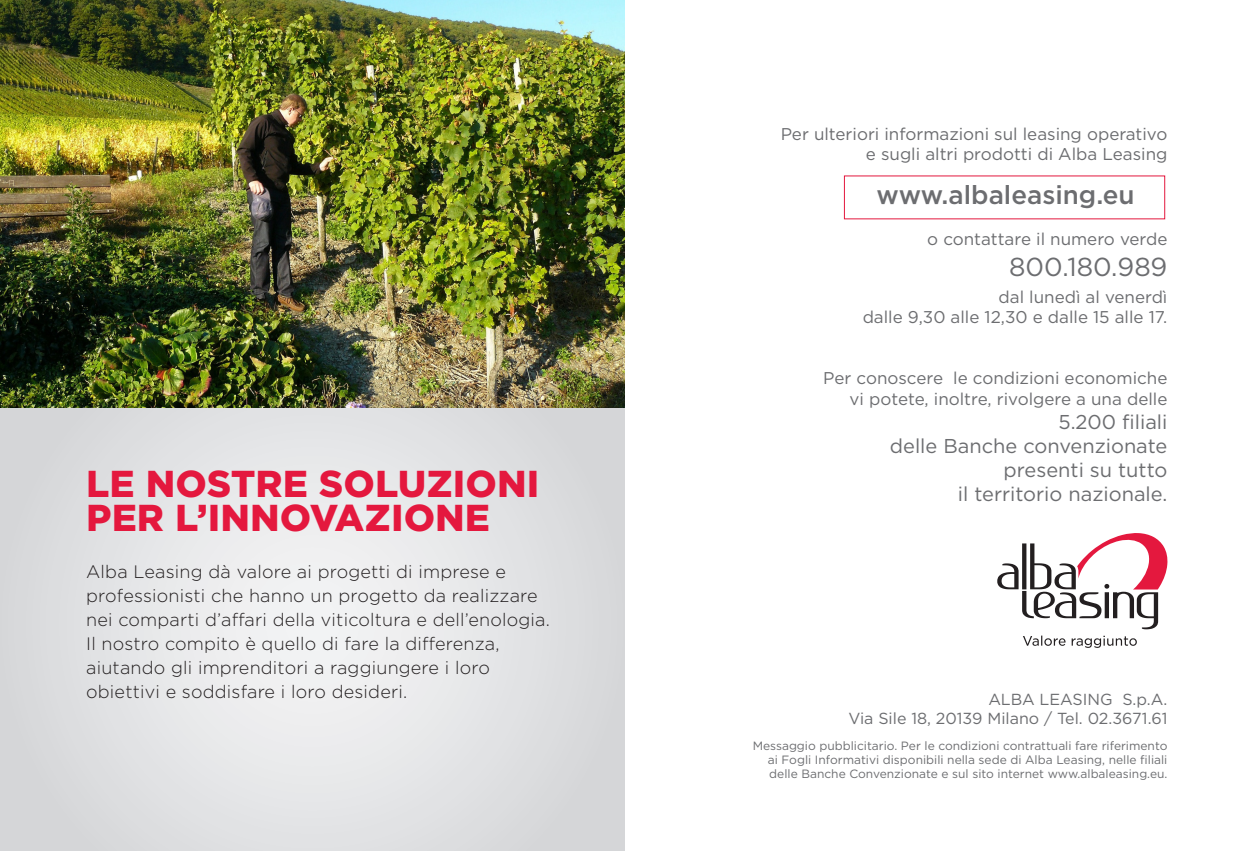
<style>
.page{position:relative;width:1248px;height:851px;background:#fff}
.page>*{position:absolute;margin:0;border:0;box-sizing:border-box;transform-origin:0 0}
.t1{font:900 36px "Gotham S Sm";color:#e4183e}
.t2{font:500 26px "Gotham";color:#6c6d70}
.t3{font:26px "Gotham";color:#6c6d70}
.t4{font:20px "Gotham";color:#6c6d70}
.t5{font:300 18px/24px "Gotham";letter-spacing:.01em;color:#231f20}
.t6{font:17px "Gotham";color:#6c6d70}
.t7{font:16px "Gotham";color:#6c6d70}
.t8{font:12px "Gotham";color:#6c6d70}
</style>
<div class="page">
<svg style="left:0;top:407px;width:624px;height:443px;background:#e1e2e4"></svg>
<img style="left:0;top:0;width:624px;height:407px">
<svg style="left:997px;top:533px;width:170px;height:96px"></svg>
<svg style="left:1023px;top:635px;width:113px;height:12px"></svg>
<p class="t1" style="left:86px;top:458px;width:454px">LE NOSTRE SOLUZIONI</p>
<p class="t1" style="left:86px;top:492px;width:405px">PER L’INNOVAZIONE</p>
<p class="t5" style="left:86px;top:559px;width:465px">Alba Leasing dà valore ai progetti di imprese e professionisti che hanno un progetto da realizzare nei comparti d’affari della viticoltura e dell’enologia.<br>Il nostro compito è quello di fare la differenza, aiutando gli imprenditori a raggiungere i loro obiettivi e soddisfare i loro desideri.</p>
<p class="t6" style="left:780px;top:123px;width:388px">Per ulteriori informazioni sul leasing operativo</p>
<p class="t6" style="left:865px;top:143px;width:303px">e sugli altri prodotti di Alba Leasing</p>
<p class="t2" style="left:876px;top:177px;width:259px">www.albaleasing.eu</p>
<p class="t6" style="left:927px;top:228px;width:242px">o contattare il numero verde</p>
<p class="t3" style="left:1009px;top:250px;width:160px">800.180.989</p>
<p class="t6" style="left:998px;top:285px;width:170px">dal lunedì al venerdì</p>
<p class="t6" style="left:862px;top:306px;width:306px">dalle 9,30 alle 12,30 e dalle 15 alle 17.</p>
<p class="t6" style="left:823px;top:367px;width:345px">Per conoscere le condizioni economiche</p>
<p class="t6" style="left:849px;top:387px;width:319px">vi potete, inoltre, rivolgere a una delle</p>
<p class="t4" style="left:1058px;top:408px;width:110px">5.200 filiali</p>
<p class="t4" style="left:889px;top:432px;width:279px">delle Banche convenzionate</p>
<p class="t4" style="left:1003px;top:456px;width:165px">presenti su tutto</p>
<p class="t4" style="left:957px;top:480px;width:211px">il territorio nazionale.</p>
<p class="t7" style="left:988px;top:688px;width:181px">ALBA LEASING S.p.A.</p>
<p class="t7" style="left:848px;top:707px;width:320px">Via Sile 18, 20139 Milano / Tel. 02.3671.61</p>
<p class="t8" style="left:752px;top:737px;width:416px">Messaggio pubblicitario. Per le condizioni contrattuali fare riferimento</p>
<p class="t8" style="left:767px;top:751px;width:401px">ai Fogli Informativi disponibili nella sede di Alba Leasing, nelle filiali</p>
<p class="t8" style="left:769px;top:766px;width:399px">delle Banche Convenzionate e sul sito internet www.albaleasing.eu.</p>
</div>
